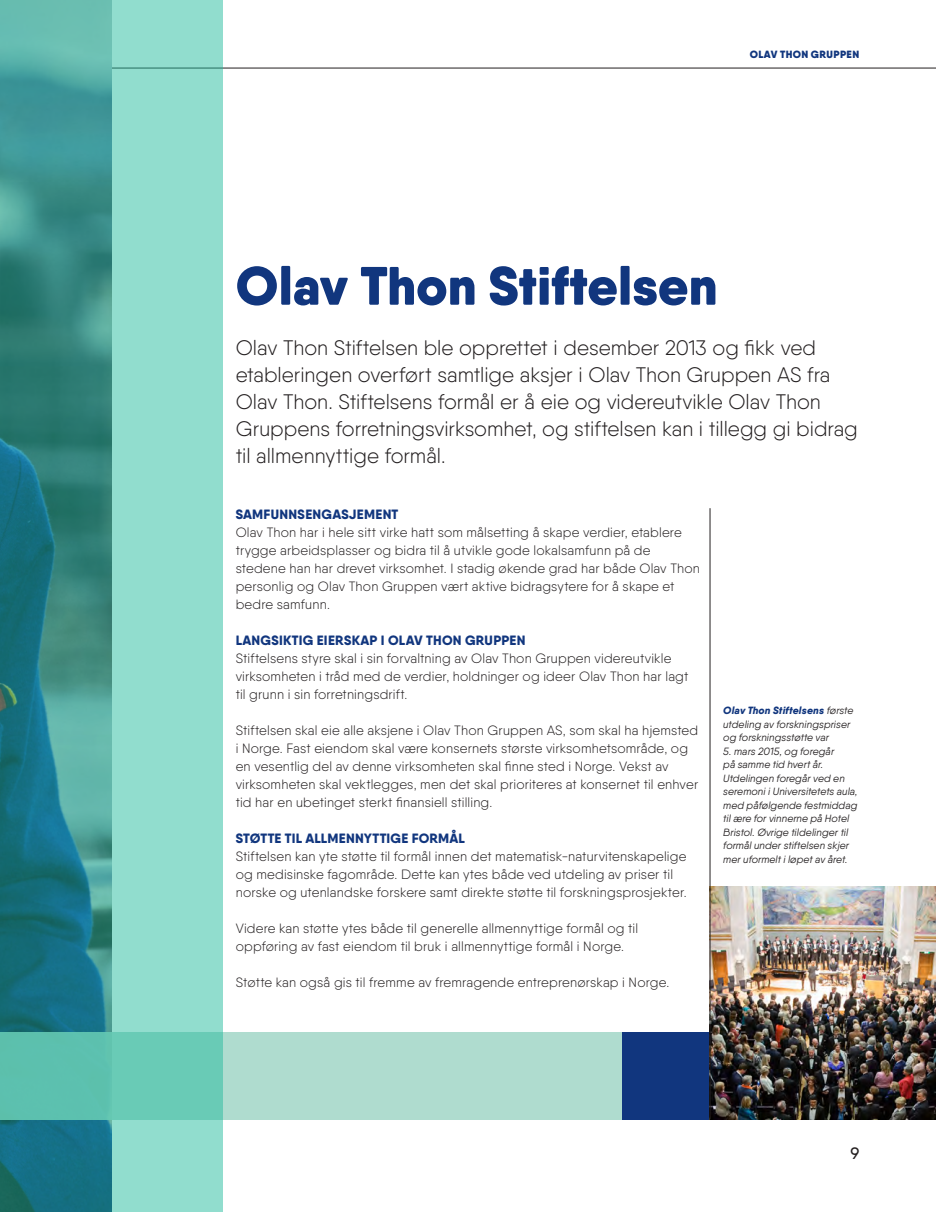
<style>
.page{position:relative;width:936px;height:1212px;background:#fff}
.page>*{position:absolute;margin:0;border:0;box-sizing:border-box;transform-origin:0 0}
.t1{font:900 54px "Qanelas Soft";color:#11367e}
.t2{font:300 21px/27px "Qanelas Soft";color:#231f20}
.t3{font:500 16.5px "Qanelas Soft";color:#231f20}
.Paragraph_Style_1{font:300 13.5px/18px "Qanelas Soft";letter-spacing:.01em;color:#231f20}
.Paragraph_Style_1-2{font:800 13.5px "Qanelas Soft";letter-spacing:.02em;color:#11367e}
.Paragraph_Style_1-3{font:italic 10.5px/13.5px "Qanelas Soft";letter-spacing:.01em;color:#231f20}
.t4{font:900 10.5px "Qanelas Soft";letter-spacing:.035em;color:#11367e}
.s1{font-weight:800;color:#11367e}
</style>
<div class="page">
<hr style="left:0;top:68px;width:935px;height:1px;background:#231f20">
<div style="left:0;top:1032px;width:935px;height:87px;background:#afdccf"></div>
<svg style="left:0;top:0;width:223px;height:1212px"></svg>
<div style="left:622px;top:1032px;width:88px;height:87px;background:#11367e"></div>
<img style="left:710px;top:886px;width:225px;height:233px">
<hr style="left:709px;top:508px;width:1px;height:611px;background:#231f20">
<p class="t4" style="left:749px;top:47px;width:111px">OLAV THON GRUPPEN</p>
<p class="t1" style="left:236px;top:251px;width:483px">Olav Thon Stiftelsen</p>
<p class="t2" style="left:236px;top:334px;width:623px">Olav Thon Stiftelsen ble opprettet i desember 2013 og fikk ved etableringen overført samtlige aksjer i Olav Thon Gruppen AS fra Olav Thon. Stiftelsens formål er å eie og videreutvikle Olav Thon Gruppens forretningsvirksomhet, og stiftelsen kan i tillegg gi bidrag til allmennyttige formål.</p>
<p class="Paragraph_Style_1-2" style="left:236px;top:506px;width:164px">SAMFUNNSENGASJEMENT</p>
<p class="Paragraph_Style_1" style="left:236px;top:523px;width:466px">Olav Thon har i hele sitt virke hatt som målsetting å skape verdier, etablere trygge arbeidsplasser og bidra til å utvikle gode lokalsamfunn på de stedene han har drevet virksomhet. I stadig økende grad har både Olav Thon personlig og Olav Thon Gruppen vært aktive bidragsytere for å skape et bedre samfunn.</p>
<p class="Paragraph_Style_1-2" style="left:236px;top:632px;width:291px">LANGSIKTIG EIERSKAP I OLAV THON GRUPPEN</p>
<p class="Paragraph_Style_1" style="left:236px;top:649px;width:454px">Stiftelsens styre skal i sin forvaltning av Olav Thon Gruppen videreutvikle virksomheten i tråd med de verdier, holdninger og ideer Olav Thon har lagt til grunn i sin forretningsdrift.</p>
<p class="Paragraph_Style_1" style="left:236px;top:721px;width:464px">Stiftelsen skal eie alle aksjene i Olav Thon Gruppen AS, som skal ha hjemsted i Norge. Fast eiendom skal være konsernets største virksomhetsområde, og en vesentlig del av denne virksomheten skal finne sted i Norge. Vekst av virksomheten skal vektlegges, men det skal prioriteres at konsernet til enhver tid har en ubetinget sterkt finansiell stilling.</p>
<p class="Paragraph_Style_1-2" style="left:236px;top:830px;width:230px">STØTTE TIL ALLMENNYTTIGE FORMÅL</p>
<p class="Paragraph_Style_1" style="left:236px;top:847px;width:452px">Stiftelsen kan yte støtte til formål innen det matematisk-naturvitenskapelige og medisinske fagområde. Dette kan ytes både ved utdeling av priser til norske og utenlandske forskere samt direkte støtte til forskningsprosjekter.</p>
<p class="Paragraph_Style_1" style="left:236px;top:919px;width:404px">Videre kan støtte ytes både til generelle allmennyttige formål og til oppføring av fast eiendom til bruk i allmennyttige formål i Norge.</p>
<p class="Paragraph_Style_1" style="left:236px;top:973px;width:435px">Støtte kan også gis til fremme av fremragende entreprenørskap i Norge.</p>
<p class="Paragraph_Style_1-3" style="left:723px;top:703px;width:132px"><span class="s1">Olav Thon Stiftelsens</span> første utdeling av forskningspriser og forskningsstøtte var</p>
<p class="Paragraph_Style_1-3" style="left:723px;top:744px;width:136px">5. mars 2015, og foregår<br>på samme tid hvert år.<br>Utdelingen foregår ved en seremoni i Universitetets aula, med påfølgende festmiddag til ære for vinnerne på Hotel<br>Bristol. Øvrige tildelinger til formål under stiftelsen skjer mer uformelt i løpet av året.</p>
<p class="t3" style="left:850px;top:1143px;width:10px">9</p>
</div>
